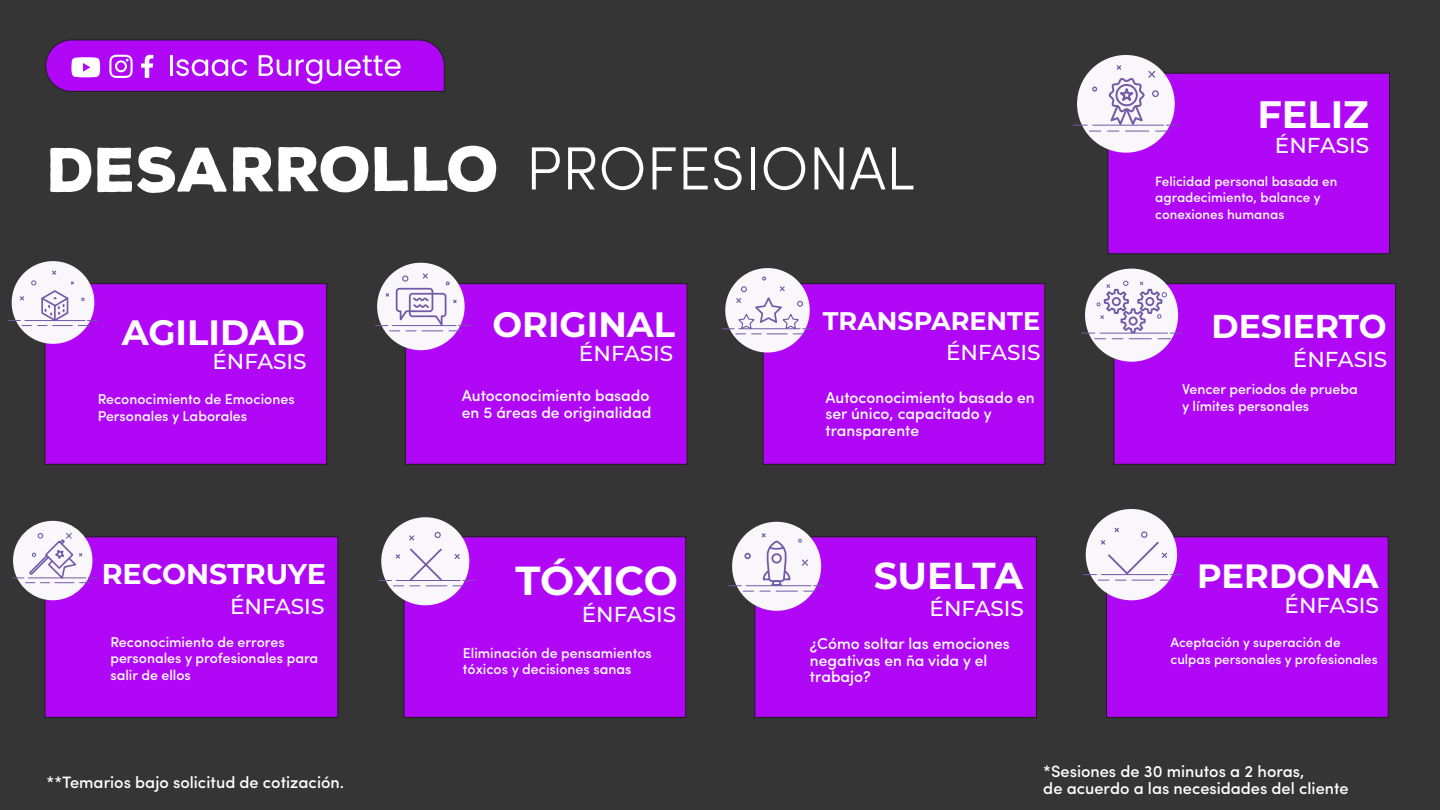
<style>
.page{position:relative;width:1440px;height:810px;background:#353535}
.page>*{position:absolute;margin:0;border:0;box-sizing:border-box;transform-origin:0 0}
.t1{font:300 61.05px "Sofia Pro";color:#fff}
.t2{font:700 40.5px "Montserrat";letter-spacing:-.015em;color:#fff}
.t3{font:700 38.25px "Montserrat";color:#fff}
.t4{font:700 37.5px "Montserrat";color:#fff}
.t5{font:700 35.25px "Montserrat";color:#fff}
.t6{font:700 33.75px "Montserrat";color:#fff}
.t7{font:700 33px "Montserrat";color:#fff}
.t8{font:700 28.5px "Montserrat";color:#fff}
.t9{font:700 25.5px "Montserrat";color:#fff}
.t10{font:500 21.6px "Montserrat";color:#fff}
.t11{font:500 16.5px/16.5px "Sofia Pro";color:#fff}
.t12{font:500 15.75px/16.5px "Sofia Pro";color:#fff}
.t13{font:500 14.25px/16.5px "Sofia Pro";color:#fff}
.t14{font:500 13.5px/16.5px "Sofia Pro";color:#fff}
.s1{font-family:"Nexa Rust Sans Demo";font-weight:900}
</style>
<div class="page">
<div style="left:45px;top:283px;width:282px;height:181px;background:#b008f7;border:1px solid #1d1d1b"></div>
<div style="left:45px;top:537px;width:293px;height:181px;background:#b008f7;border:1px solid #1d1d1b"></div>
<div style="left:404px;top:537px;width:282px;height:181px;background:#b008f7;border:1px solid #1d1d1b"></div>
<div style="left:1108px;top:73px;width:282px;height:181px;background:#b008f7;border:1px solid #1d1d1b"></div>
<div style="left:755px;top:537px;width:282px;height:181px;background:#b008f7;border:1px solid #1d1d1b"></div>
<div style="left:1106px;top:537px;width:282px;height:181px;background:#b008f7;border:1px solid #1d1d1b"></div>
<div style="left:405px;top:283px;width:282px;height:181px;background:#b008f7;border:1px solid #1d1d1b"></div>
<div style="left:763px;top:283px;width:282px;height:181px;background:#b008f7;border:1px solid #1d1d1b"></div>
<div style="left:1114px;top:283px;width:282px;height:181px;background:#b008f7;border:1px solid #1d1d1b"></div>
<svg style="left:45px;top:40px;width:400px;height:52px;background:#b127ec"></svg>
<div style="left:1077px;top:55px;width:98px;height:98px;background:#f9f7fb;border-radius:50%"></div>
<hr style="left:1093px;top:125px;width:71px;height:1px;background:#725aa6">
<svg style="left:1073px;top:125px;width:28px;height:7px"></svg>
<svg style="left:1092px;top:87px;width:5px;height:5px"></svg>
<svg style="left:1108px;top:64px;width:70px;height:68px"></svg>
<div style="left:1085px;top:269px;width:93px;height:93px;background:#f9f7fb;border-radius:50%"></div>
<svg style="left:1082px;top:281px;width:100px;height:59px"></svg>
<div style="left:1129px;top:317px;width:9px;height:9px;border:2px solid #725aa6;border-radius:50%"></div>
<div style="left:1086px;top:509px;width:91px;height:91px;background:#f9f7fb;border-radius:50%"></div>
<svg style="left:1114px;top:527px;width:5px;height:6px"></svg>
<div style="left:1141px;top:531px;width:6px;height:7px;border:1px solid #725aa6;border-radius:50%"></div>
<svg style="left:1083px;top:539px;width:99px;height:42px"></svg>
<div style="left:732px;top:522px;width:89px;height:89px;background:#f9f7fb;border-radius:50%"></div>
<hr style="left:746px;top:585px;width:65px;height:1px;background:#725aa6">
<svg style="left:729px;top:585px;width:25px;height:7px"></svg>
<div style="left:744px;top:553px;width:7px;height:6px;border:2px solid #725aa6;border-radius:50%"></div>
<svg style="left:760px;top:532px;width:64px;height:60px"></svg>
<div style="left:381px;top:517px;width:88px;height:88px;background:#f9f7fb;border-radius:50%"></div>
<svg style="left:454px;top:554px;width:6px;height:5px"></svg>
<hr style="left:396px;top:580px;width:64px;height:1px;background:#725aa6">
<svg style="left:453px;top:580px;width:21px;height:7px"></svg>
<svg style="left:379px;top:532px;width:68px;height:55px"></svg>
<div style="left:13px;top:521px;width:79px;height:79px;background:#f9f7fb;border-radius:50%"></div>
<svg style="left:13px;top:532px;width:85px;height:52px"></svg>
<div style="left:377px;top:263px;width:88px;height:87px;background:#f9f7fb;border-radius:50%"></div>
<svg style="left:375px;top:272px;width:94px;height:60px"></svg>
<div style="left:12px;top:261px;width:82px;height:83px;background:#f9f7fb;border-radius:50%"></div>
<svg style="left:9px;top:269px;width:88px;height:57px"></svg>
<div style="left:725px;top:268px;width:85px;height:85px;background:#f9f7fb;border-radius:50%"></div>
<svg style="left:722px;top:277px;width:91px;height:58px"></svg>
<h1 class="t1" style="left:48px;top:124px;width:868px"><span class="s1">DESARROLLO</span> PROFESIONAL</h1>
<h3 class="t5" style="left:122px;top:307px;width:185px">AGILIDAD</h3>
<h3 class="t10" style="left:212px;top:347px;width:96px">ÉNFASIS</h3>
<p class="t13" style="left:98px;top:390px;width:199px">Reconocimiento de Emociones<br>Personales y Laborales</p>
<h3 class="t8" style="left:102px;top:554px;width:226px">RECONSTRUYE</h3>
<h3 class="t10" style="left:230px;top:591px;width:96px">ÉNFASIS</h3>
<p class="t13" style="left:110px;top:633px;width:209px">Reconocimiento de errores personales y profesionales para salir de ellos</p>
<h3 class="t5" style="left:492px;top:299px;width:184px">ORIGINAL</h3>
<h3 class="t10" style="left:579px;top:338px;width:96px">ÉNFASIS</h3>
<p class="t12" style="left:462px;top:386px;width:191px">Autoconocimiento basado en 5 áreas de originalidad</p>
<h2 class="t2" style="left:516px;top:552px;width:164px">TÓXICO</h2>
<h3 class="t10" style="left:582px;top:599px;width:96px">ÉNFASIS</h3>
<p class="t13" style="left:463px;top:643px;width:191px">Eliminación de pensamientos tóxicos y decisiones sanas</p>
<h3 class="t9" style="left:823px;top:303px;width:219px">TRANSPARENTE</h3>
<h3 class="t10" style="left:946px;top:337px;width:96px">ÉNFASIS</h3>
<p class="t12" style="left:825px;top:388px;width:211px">Autoconocimiento basado en ser único, capacitado y transparente</p>
<h3 class="t4" style="left:874px;top:549px;width:151px">SUELTA</h3>
<h3 class="t10" style="left:930px;top:593px;width:96px">ÉNFASIS</h3>
<p class="t12" style="left:810px;top:635px;width:201px">¿Cómo soltar las emociones negativas en ña vida y el trabajo?</p>
<h3 class="t3" style="left:1258px;top:87px;width:113px">FELIZ</h3>
<h3 class="t10" style="left:1275px;top:131px;width:96px">ÉNFASIS</h3>
<p class="t14" style="left:1155px;top:172px;width:184px">Felicidad personal basada en agradecimiento, balance y conexiones humanas</p>
<h3 class="t7" style="left:1212px;top:303px;width:177px">DESIERTO</h3>
<h3 class="t10" style="left:1293px;top:344px;width:96px">ÉNFASIS</h3>
<p class="t13" style="left:1182px;top:380px;width:177px">Vencer periodos de prueba y límites personales</p>
<h3 class="t6" style="left:1197px;top:552px;width:183px">PERDONA</h3>
<h3 class="t10" style="left:1285px;top:591px;width:96px">ÉNFASIS</h3>
<p class="t14" style="left:1170px;top:633px;width:209px">Aceptación y superación de culpas personales y profesionales</p>
<p class="t11" style="left:47px;top:773px;width:299px">**Temarios bajo solicitud de cotización.</p>
<p class="t11" style="left:1043px;top:762px;width:307px">*Sesiones de 30 minutos a 2 horas,<br>de acuerdo a las necesidades del cliente</p>
</div>
